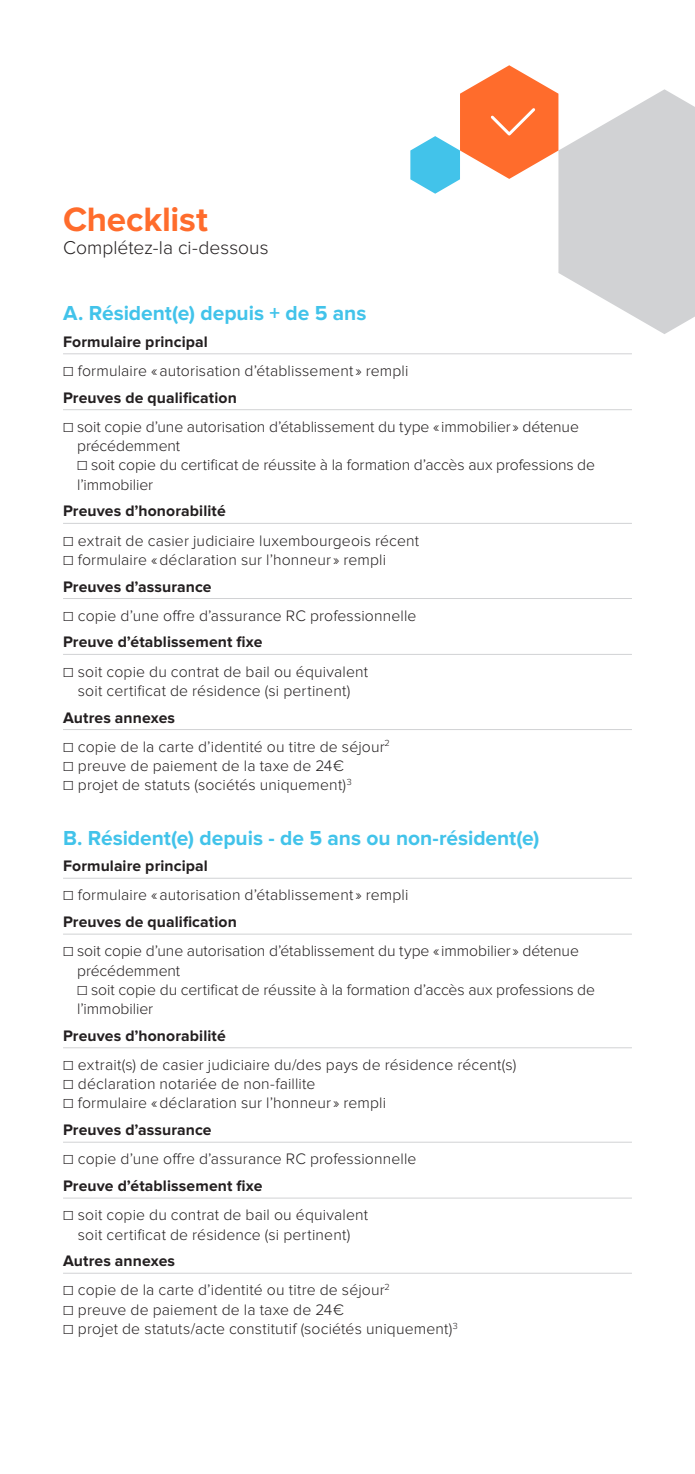
<style>
.page{position:relative;width:695px;height:1474px;background:#fff}
.page>*{position:absolute;margin:0;border:0;box-sizing:border-box;transform-origin:0 0}
.t1{font:700 35px "Proxima Nova";letter-spacing:-.005em;color:#ff6c2c}
.t2{font:700 21px "Proxima Nova";color:#42c3ea}
.t3{font:300 19.25px "Proxima Nova";color:#231f20}
.t4{font:300 15.75px/19.2px "Proxima Nova";letter-spacing:.01em;color:#231f20}
.t5{font:700 15.75px "Proxima Nova";letter-spacing:.01em;color:#231f20}
.s1{font-weight:700}
</style>
<div class="page">
<hr style="left:63px;top:353px;width:568px;height:1px;background:#d1d2d4">
<hr style="left:63px;top:409px;width:568px;height:1px;background:#d1d2d4">
<hr style="left:63px;top:523px;width:568px;height:1px;background:#d1d2d4">
<hr style="left:63px;top:598px;width:568px;height:1px;background:#d1d2d4">
<hr style="left:63px;top:654px;width:568px;height:1px;background:#d1d2d4">
<hr style="left:63px;top:729px;width:568px;height:1px;background:#d1d2d4">
<hr style="left:63px;top:877px;width:568px;height:1px;background:#d1d2d4">
<hr style="left:63px;top:933px;width:568px;height:1px;background:#d1d2d4">
<hr style="left:63px;top:1047px;width:568px;height:1px;background:#d1d2d4">
<hr style="left:63px;top:1141px;width:568px;height:1px;background:#d1d2d4">
<hr style="left:63px;top:1197px;width:568px;height:1px;background:#d1d2d4">
<hr style="left:63px;top:1272px;width:568px;height:1px;background:#d1d2d4">
<svg style="left:410px;top:65px;width:284px;height:269px"></svg>
<h1 class="t1" style="left:63px;top:203px;width:146px">Checklist</h1>
<p class="t3" style="left:63px;top:239px;width:207px">Complétez-la ci-dessous</p>
<h2 class="t2" style="left:63px;top:303px;width:305px">A. Résident(e) depuis + de 5 ans</h2>
<p class="t5" style="left:63px;top:334px;width:146px">Formulaire principal</p>
<p class="t4" style="left:63px;top:362px;width:347px">☐ formulaire «autorisation d’établissement » rempli</p>
<p class="t5" style="left:63px;top:390px;width:175px">Preuves de qualification</p>
<p class="t4" style="left:77px;top:417px;width:519px;text-indent:-14px">☐ soit copie d’une autorisation d’établissement du type « immobilier » détenue précédemment<br>☐ soit copie du certificat de réussite à la formation d’accès aux professions de l’immobilier</p>
<p class="t5" style="left:63px;top:504px;width:164px">Preuves d’honorabilité</p>
<p class="t4" style="left:63px;top:531px;width:357px">☐ extrait de casier judiciaire luxembourgeois récent ☐ formulaire «déclaration sur l’honneur » rempli</p>
<p class="t5" style="left:63px;top:579px;width:150px">Preuves d’assurance</p>
<p class="t4" style="left:63px;top:606px;width:355px">☐ copie d’une offre d’assurance RC professionnelle</p>
<p class="t5" style="left:63px;top:635px;width:201px">Preuve d’établissement fixe</p>
<p class="t4" style="left:63px;top:662px;width:307px;text-align:center">☐ soit copie du contrat de bail ou équivalent soit certificat de résidence (si pertinent)</p>
<p class="t4" style="left:63px;top:703px;width:328px;line-height:29.2px"><span class="s1">Autres annexes<br></span>☐ copie de la carte d’identité ou titre de séjour<sup>2</sup></p>
<p class="t4" style="left:63px;top:756px;width:290px">☐ preuve de paiement de la taxe de 24€ ☐ projet de statuts (sociétés uniquement)<sup>3</sup></p>
<h2 class="t2" style="left:63px;top:828px;width:478px">B. Résident(e) depuis - de 5 ans ou non-résident(e)</h2>
<p class="t5" style="left:63px;top:858px;width:146px">Formulaire principal</p>
<p class="t4" style="left:63px;top:886px;width:347px">☐ formulaire «autorisation d’établissement » rempli</p>
<p class="t5" style="left:63px;top:914px;width:175px">Preuves de qualification</p>
<p class="t4" style="left:77px;top:942px;width:519px;text-indent:-14px">☐ soit copie d’une autorisation d’établissement du type « immobilier » détenue précédemment<br>☐ soit copie du certificat de réussite à la formation d’accès aux professions de l’immobilier</p>
<p class="t5" style="left:63px;top:1028px;width:164px">Preuves d’honorabilité</p>
<p class="t4" style="left:63px;top:1055px;width:454px">☐ extrait(s) de casier judiciaire du/des pays de résidence récent(s) ☐ déclaration notariée de non-faillite<br>☐ formulaire «déclaration sur l’honneur » rempli</p>
<p class="t5" style="left:63px;top:1122px;width:150px">Preuves d’assurance</p>
<p class="t4" style="left:63px;top:1150px;width:355px">☐ copie d’une offre d’assurance RC professionnelle</p>
<p class="t5" style="left:63px;top:1178px;width:201px">Preuve d’établissement fixe</p>
<p class="t4" style="left:63px;top:1205px;width:307px;text-align:center">☐ soit copie du contrat de bail ou équivalent soit certificat de résidence (si pertinent)</p>
<p class="t4" style="left:63px;top:1246px;width:328px;line-height:29.2px"><span class="s1">Autres annexes<br></span>☐ copie de la carte d’identité ou titre de séjour<sup>2</sup></p>
<p class="t4" style="left:63px;top:1300px;width:396px">☐ preuve de paiement de la taxe de 24€<br>☐ projet de statuts/acte constitutif (sociétés uniquement)<sup>3</sup></p>
</div>
